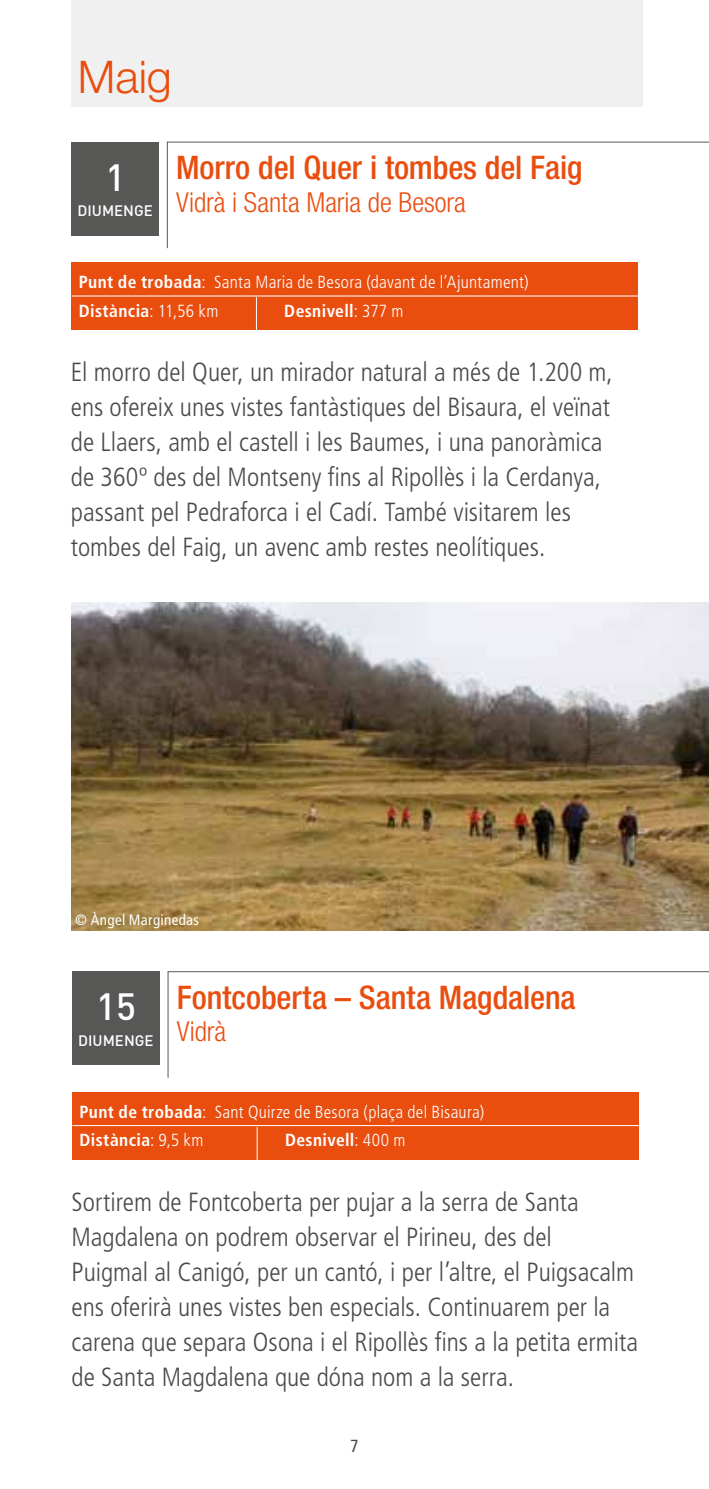
<style>
.page{position:relative;width:709px;height:1489px;background:#fff}
.page>*{position:absolute;margin:0;border:0;box-sizing:border-box;transform-origin:0 0}
.t1{font:300 45px "Helvetica Neue LT Std";color:#e94e0f}
.t2{font:500 37.5px "DIN";color:#fff}
.t3{font:500 condensed 32.5px "Helvetica Neue LT Std";letter-spacing:-.005em;color:#e94e0f}
.t4{font:300 condensed 27.5px "Helvetica Neue LT Std";color:#e94e0f}
.t5{font:300 condensed 26.25px/35px "Frutiger LT Std";color:#4a4a49}
.t6{font:300 condensed 17.5px/28.2px "Frutiger LT Std";letter-spacing:.015em;color:#fff}
.t7{font:700 condensed 17.5px "Frutiger LT Std";letter-spacing:.02em;color:#fff}
.t8{font:condensed 17.5px "Frutiger LT Std";color:#4a4a49}
.t9{font:500 15px "DIN";color:#fff}
.t10{font:condensed 15px "Frutiger LT Std";letter-spacing:.02em;color:#fff}
.s1{font-weight:700}
.s2{font-weight:300}
</style>
<div class="page">
<div style="left:71px;top:0;width:571px;height:107px;background:#f0f0f0"></div>
<div style="left:72px;top:262px;width:566px;height:68px;background:#e94e0f"></div>
<hr style="left:72px;top:295px;width:566px;height:1px;background:#fff">
<div style="left:72px;top:142px;width:87px;height:93px;background:#575756"></div>
<svg style="left:167px;top:141px;width:542px;height:108px"></svg>
<hr style="left:256px;top:297px;width:1px;height:36px;background:#fff">
<img style="left:72px;top:602px;width:637px;height:328px">
<div style="left:72px;top:1091px;width:567px;height:68px;background:#e94e0f"></div>
<hr style="left:72px;top:1124px;width:567px;height:1px;background:#fff">
<div style="left:72px;top:971px;width:87px;height:94px;background:#575756"></div>
<svg style="left:167px;top:971px;width:542px;height:107px"></svg>
<hr style="left:257px;top:1126px;width:1px;height:36px;background:#fff">
<h1 class="t1" style="left:78px;top:49px;width:95px">Maig</h1>
<h2 class="t2" style="left:106px;top:153px;width:21px">1</h2>
<p class="t9" style="left:77px;top:201px;width:77px">DIUMENGE</p>
<p class="t3" style="left:176px;top:148px;width:408px">Morro del Quer i tombes del Faig</p>
<p class="t4" style="left:176px;top:186px;width:291px">Vidrà i Santa Maria de Besora</p>
<p class="t6" style="left:79px;top:268px;width:451px"><span class="s1">Punt de trobada</span>: Santa Maria de Besora (davant de l’Ajuntament)<br><span class="s1">Distància</span>: 11,56 km</p>
<p class="t7" style="left:284px;top:300px;width:121px">Desnivell<span class="s2">: 377 m</span></p>
<p class="t5" style="left:71px;top:355px;width:543px">El morro del Quer, un mirador natural a més de 1.200 m, ens ofereix unes vistes fantàstiques del Bisaura, el veïnat de Llaers, amb el castell i les Baumes, i una panoràmica de 360º des del Montseny fins al Ripollès i la Cerdanya, passant pel Pedraforca i el Cadí. També visitarem les tombes del Faig, un avenc amb restes neolítiques.</p>
<p class="t10" style="left:75px;top:910px;width:125px">© Àngel Marginedas</p>
<h2 class="t2" style="left:96px;top:982px;width:41px">15</h2>
<p class="t9" style="left:78px;top:1030px;width:77px">DIUMENGE</p>
<p class="t3" style="left:177px;top:977px;width:400px">Fontcoberta – Santa Magdalena</p>
<p class="t4" style="left:177px;top:1015px;width:51px">Vidrà</p>
<p class="t6" style="left:79px;top:1097px;width:406px"><span class="s1">Punt de trobada</span>: Sant Quirze de Besora (plaça del Bisaura)<br><span class="s1">Distància</span>: 9,5 km</p>
<p class="t7" style="left:285px;top:1129px;width:122px">Desnivell<span class="s2">: 400 m</span></p>
<p class="t5" style="left:72px;top:1184px;width:568px">Sortirem de Fontcoberta per pujar a la serra de Santa Magdalena on podrem observar el Pirineu, des del<br>Puigmal al Canigó, per un cantó, i per l’altre, el Puigsacalm ens oferirà unes vistes ben especials. Continuarem per la carena que separa Osona i el Ripollès fins a la petita ermita de Santa Magdalena que dóna nom a la serra.</p>
<p class="t8" style="left:350px;top:1435px;width:10px">7</p>
</div>
